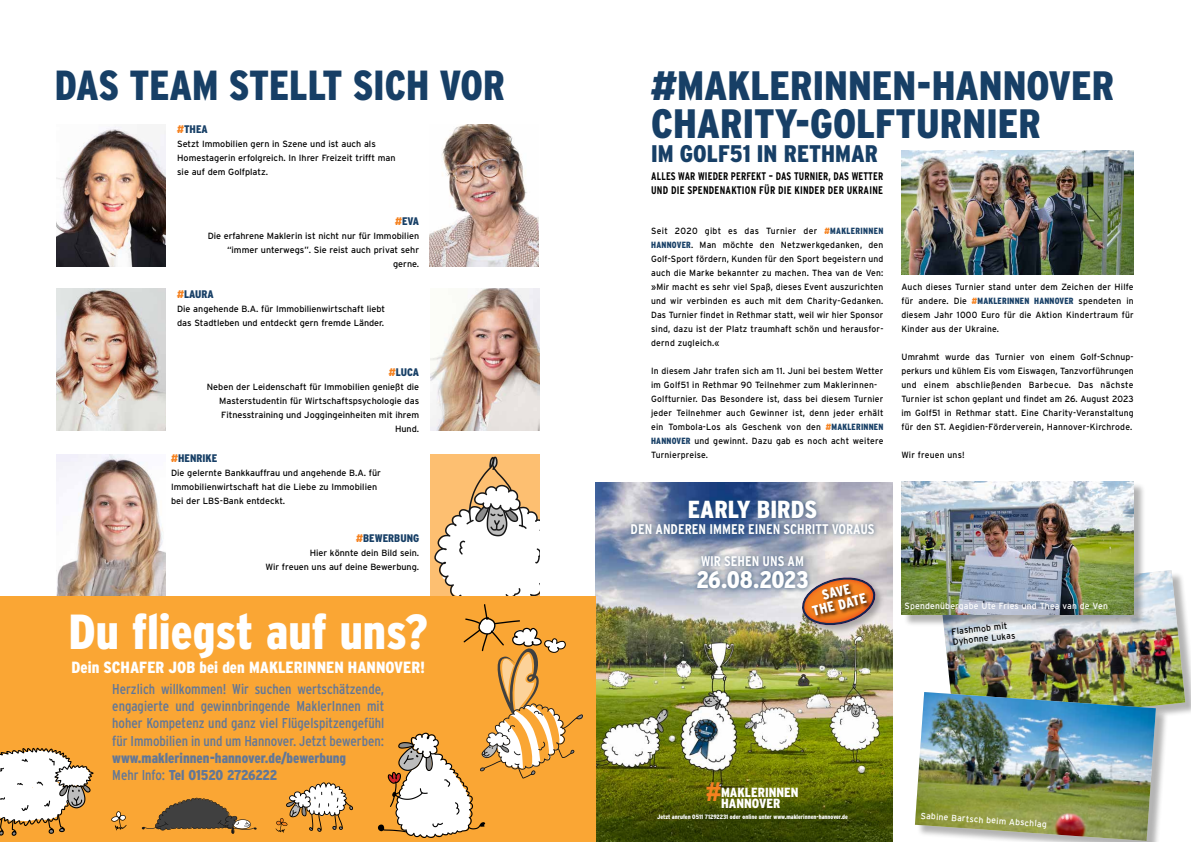
<style>
.page{position:relative;width:1191px;height:842px;background:#fff}
.page>*{position:absolute;margin:0;border:0;box-sizing:border-box;transform-origin:0 0}
.t1{font:900 49.2px "Interstate Condensed";color:#fff}
.t2{font:900 42px "Interstate Condensed";color:#173f66;scale:.95 1}
.t3{font:900 41px/38px "Interstate Condensed";color:#173f66}
.t4{font:900 24.6px "Interstate Condensed";color:#fff}
.t5{font:900 24px "Interstate Condensed";color:#173f66}
.t6{font:900 24px "Interstate Condensed";letter-spacing:-.03em;color:#fff}
.t7{font:900 16.2px "Interstate Condensed";color:#fff}
.t8{font:condensed 14.3px/17.1px "Interstate";color:#617798;text-align:justify}
.t9{font:900 14.3px/17.1px "Interstate Condensed";color:#617798}
.t10{font:900 14.2px/13.2px "Interstate Condensed";color:#fff;text-align:center;scale:.95 1}
.t11{font:700 14px "Interstate Condensed";color:#fff}
.t12{font:900 13.3px/11.1px "Interstate Condensed";color:#fff}
.t13{font:700 11px/14px "Interstate Condensed";letter-spacing:.015em;color:#000;scale:.92 1}
.t14{font:900 11px "Interstate Condensed";color:#173f66}
.t15{font:9px/14px "Interstate";color:#000;text-align:justify;scale:.95 1}
.t16{font:9px/14px "Interstate";color:#000}
.t17{font:9px/14px "Interstate";letter-spacing:.025em;color:#000;scale:.95 1}
.t18{font:9px "Interstate";letter-spacing:.025em;color:#fff;scale:.95 1}
.t19{font:900 6.3px "Interstate Condensed";color:#fff}
.s1{font-style:italic;color:#f58220}
.s2{font-family:"Interstate";font-weight:400;font-stretch:condensed}
.s3{font-style:italic}
.s4{font-family:"Interstate Condensed";font-weight:900;font-style:italic;color:#f58220}
.s5{font-family:"Interstate Condensed";font-weight:900;color:#173f66}
</style>
<div class="page">
<img style="left:595px;top:482px;width:297px;height:360px">
<div style="left:626px;top:496px;width:253px;height:98px;background:#173f66;opacity:.75"></div>
<img style="left:901px;top:150px;width:232px;height:125px">
<div style="left:942px;top:572px;width:249px;height:167px;background:#000;opacity:.3"></div>
<img style="left:942px;top:570px;width:243px;height:271px">
<img style="left:915px;top:692px;width:240px;height:149px">
<div style="left:903px;top:482px;width:243px;height:144px;background:#000;opacity:.3"></div>
<img style="left:901px;top:481px;width:232px;height:133px">
<div style="left:800px;top:576px;width:85px;height:60px;background:#000;opacity:.3"></div>
<img style="left:795px;top:568px;width:86px;height:65px">
<div style="left:811px;top:582px;width:61px;height:39px;background:#000;opacity:.75"></div>
<img style="left:57px;top:126px;width:109px;height:140px">
<img style="left:429px;top:124px;width:109px;height:142px">
<img style="left:57px;top:289px;width:109px;height:142px">
<img style="left:430px;top:289px;width:110px;height:142px">
<div style="left:430px;top:455px;width:110px;height:142px;background:#fdbf71"></div>
<svg style="left:434px;top:457px;width:106px;height:139px"></svg>
<img style="left:57px;top:455px;width:109px;height:141px">
<div style="left:0;top:596px;width:595px;height:246px;background:#faa634"></div>
<svg style="left:0;top:748px;width:94px;height:88px"></svg>
<svg style="left:111px;top:811px;width:16px;height:19px"></svg>
<svg style="left:275px;top:782px;width:78px;height:51px"></svg>
<svg style="left:142px;top:798px;width:115px;height:36px"></svg>
<svg style="left:378px;top:604px;width:205px;height:234px"></svg>
<h2 class="t2" style="left:55px;top:62px;width:475px">DAS TEAM STELLT SICH VOR</h2>
<p class="t14" style="left:177px;top:123px;width:32px"><span class="s1">#</span>THEA</p>
<p class="t16" style="left:177px;top:137px;width:220px">Setzt Immobilien gern in Szene und ist auch als<br>Homestagerin erfolgreich. In Ihrer Freizeit trifft man sie auf dem Golfplatz.</p>
<p class="t14" style="left:395px;top:215px;width:26px"><span class="s1">#</span>EVA</p>
<p class="t16" style="left:208px;top:229px;width:213px;text-align:right">Die erfahrene Maklerin ist nicht nur für Immobilien “immer unterwegs”. Sie reist auch privat sehr gerne.</p>
<p class="t14" style="left:177px;top:288px;width:38px"><span class="s1">#</span>LAURA</p>
<p class="t16" style="left:177px;top:301px;width:210px">Die angehende B.A. für Immobilienwirtschaft liebt das Stadtleben und entdeckt gern fremde Länder.</p>
<p class="t14" style="left:389px;top:366px;width:32px"><span class="s1">#</span>LUCA</p>
<p class="t16" style="left:207px;top:379px;width:214px;text-align:right">Neben der Leidenschaft für Immobilien genießt die Masterstudentin für Wirtschaftspsychologie das Fitnesstraining und Joggingeinheiten mit ihrem Hund.</p>
<p class="t14" style="left:171px;top:452px;width:48px"><span class="s1">#</span>HENRIKE</p>
<p class="t16" style="left:171px;top:466px;width:211px">Die gelernte Bankkauffrau und angehende B.A. für<br>Immobilienwirtschaft hat die Liebe zu Immobilien bei der LBS-Bank entdeckt.</p>
<p class="t14" style="left:356px;top:532px;width:64px"><span class="s1">#</span>BEWERBUNG</p>
<p class="t16" style="left:265px;top:545px;width:155px;text-align:right">Hier könnte dein Bild sein.<br>Wir freuen uns auf deine Bewerbung.</p>
<h1 class="t1" style="left:68px;top:604px;width:361px">Du fliegst auf uns?</h1>
<h3 class="t7" style="left:71px;top:658px;width:355px">Dein SCHAFER JOB bei den MAKLERINNEN HANNOVER!</h3>
<h3 class="t8" style="left:112px;top:680px;width:273px">Herzlich willkommen! Wir suchen wertschätzende, engagierte und gewinnbringende MaklerInnen mit hoher Kompetenz und ganz viel Flügelspitzengefühl für Immobilien in und um Hannover. Jetzt bewerben:</h3>
<h3 class="t9" style="left:112px;top:749px;width:235px">www.maklerinnen-hannover.de/bewerbung<br><span class="s2">Mehr Info:</span> Tel 01520 2726222</h3>
<h3 class="t3" style="left:651px;top:66px;width:465px"><span class="s3">#</span>MAKLERINNEN-HANNOVER<br>CHARITY-GOLFTURNIER</h3>
<h3 class="t5" style="left:651px;top:140px;width:228px">IM GOLF51 IN RETHMAR</h3>
<p class="t13" style="left:651px;top:169px;width:254px">ALLES WAR WIEDER PERFEKT – DAS TURNIER, DAS WETTER<br>UND DIE SPENDENAKTION FÜR DIE KINDER DER UKRAINE</p>
<p class="t15" style="left:651px;top:224px;width:246px">Seit 2020 gibt es das Turnier der <span class="s4">#</span><span class="s5">MAKLERINNEN HANNOVER</span>. Man möchte den Netzwerkgedanken, den Golf-Sport fördern, Kunden für den Sport begeistern und auch die Marke bekannter zu machen. Thea van de Ven: »Mir macht es sehr viel Spaß, dieses Event auszurichten und wir verbinden es auch mit dem Charity-Gedanken.<br>Das Turnier findet in Rethmar statt, weil wir hier Sponsor sind, dazu ist der Platz traumhaft schön und herausfor&shy;dernd zugleich.«</p>
<p class="t17" style="left:651px;top:364px;width:246px">In diesem Jahr trafen sich am 11. Juni bei bestem Wetter im Golf51 in Rethmar 90 Teilnehmer zum Maklerinnen-Golfturnier. Das Besondere ist, dass bei diesem Turnier jeder Teilnehmer auch Gewinner ist, denn jeder erhält ein Tombola-Los als Geschenk von den <span class="s4">#</span><span class="s5">MAKLERINNEN HANNOVER</span> und gewinnt. Dazu gab es noch acht weitere Turnierpreise.</p>
<p class="t15" style="left:901px;top:280px;width:246px">Auch dieses Turnier stand unter dem Zeichen der Hilfe für andere. Die <span class="s4">#</span><span class="s5">MAKLERINNEN HANNOVER</span> spendeten in diesem Jahr 1000 Euro für die Aktion Kindertraum für Kinder aus der Ukraine.</p>
<p class="t15" style="left:901px;top:350px;width:246px">Umrahmt wurde das Turnier von einem Golf-Schnup&shy;perkurs und kühlem Eis vom Eiswagen, Tanzvorführungen und einem abschließenden Barbecue. Das nächste Turnier ist schon geplant und findet am 26. August 2023 im Golf51 in Rethmar statt. Eine Charity-Veranstaltung für den ST. Aegidien-Förderverein, Hannover-Kirchrode.</p>
<p class="t17" style="left:901px;top:448px;width:68px">Wir freuen uns!</p>
<h3 class="t4" style="left:688px;top:496px;width:131px">EARLY BIRDS</h3>
<h3 class="t11" style="left:630px;top:522px;width:245px">DEN ANDEREN IMMER EINEN SCHRITT VORAUS</h3>
<h3 class="t11" style="left:701px;top:554px;width:105px">WIR SEHEN UNS AM</h3>
<h3 class="t6" style="left:696px;top:567px;width:114px">26.08.2023</h3>
<h3 class="t10" style="left:808px;top:592px;width:60px;rotate:-14deg">SAVE<br>THE DATE</h3>
<p class="t18" style="left:904px;top:601px;width:216px">Spendenübergabe Ute Fries und Thea van de Ven</p>
<p class="t15" style="left:951px;top:626px;width:68px;line-height:10px;rotate:-6deg">Flashmob mit<br>Dyhonne Lukas</p>
<h3 class="t12" style="left:706px;top:786px;width:94px;text-indent:15px">MAKLERINNEN <sup>#</sup>HANNOVER</h3>
<p class="t19" style="left:657px;top:813px;width:192px">Jetzt anrufen 0511 71292231 oder online unter www.maklerinnen-hannover.de</p>
<p class="t18" style="left:921px;top:810px;width:134px;rotate:4deg">Sabine Bartsch beim Abschlag</p>
</div>
